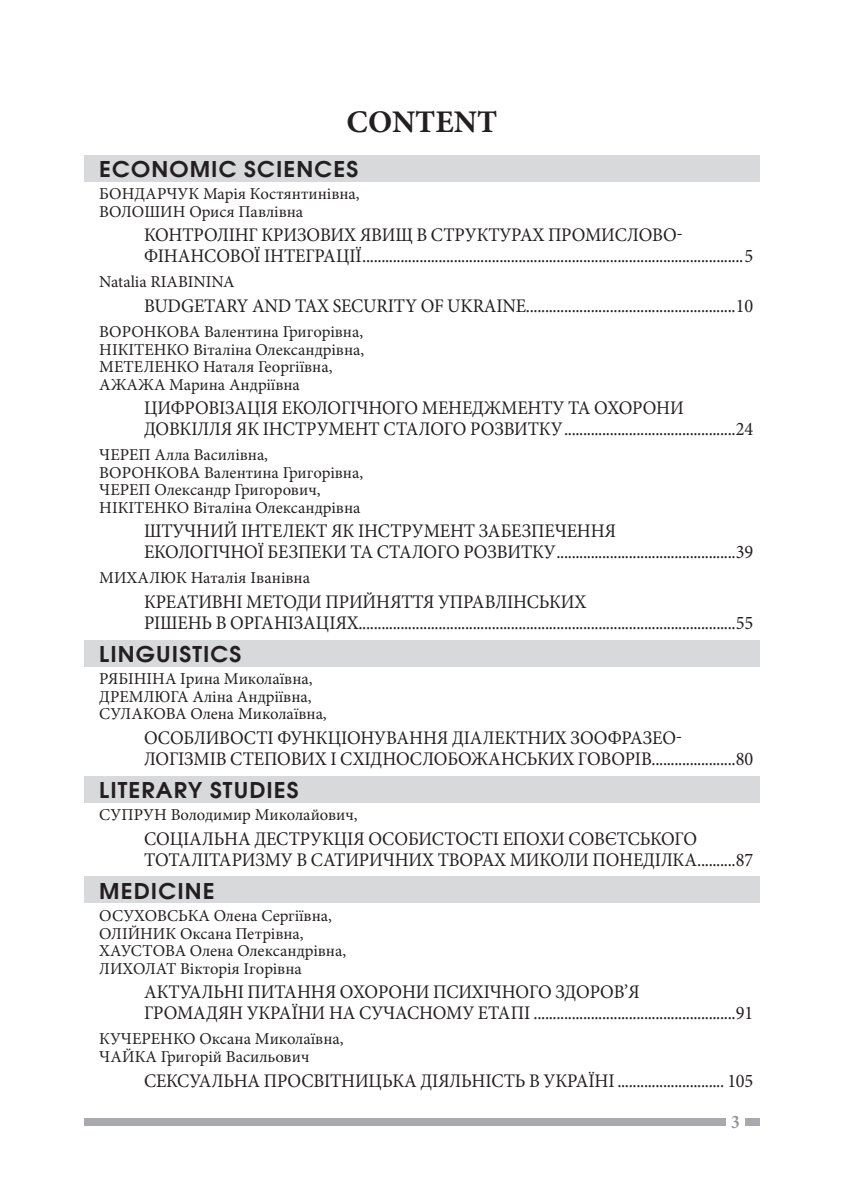
<style>
.page{position:relative;width:844px;height:1191px;background:#fff}
.page>*{position:absolute;margin:0;border:0;box-sizing:border-box;transform-origin:0 0}
.t1{font:700 31.5px "Minion Pro";color:#231f20}
.t2{font:600 21.7px "Avant Garde Gothic C";letter-spacing:.05em;color:#231f20;scale:1.05 1}
.t3{font:19.25px/21px "Minion Pro";letter-spacing:-.01em;color:#231f20;scale:.95 1}
.t4{font:700 19.25px "Minion Pro";color:#939598;scale:.9 1}
.t5{font:16.62px/17.5px "Minion Pro";color:#231f20}
</style>
<div class="page">
<div style="left:84px;top:1117px;width:675px;height:8px;background:#a8a9ad"></div>
<div style="left:726px;top:1114px;width:18px;height:19px;background:#fff"></div>
<div style="left:84px;top:155px;width:675px;height:26px;background:#d8d9db"></div>
<div style="left:84px;top:640px;width:675px;height:26px;background:#d8d9db"></div>
<div style="left:84px;top:776px;width:675px;height:26px;background:#d8d9db"></div>
<div style="left:84px;top:876px;width:675px;height:27px;background:#d8d9db"></div>
<h1 class="t1" style="left:346px;top:100px;width:152px">CONTENT</h1>
<p class="t2" style="left:99px;top:155px;width:248px">ECONOMIC SCIENCES</p>
<p class="t5" style="left:99px;top:185px;width:262px">БОНДАРЧУК Марія Костянтинівна,<br>ВОЛОШИН Орися Павлівна</p>
<p class="t3" style="left:144px;top:225px;width:642px">КОНТРОЛІНГ КРИЗОВИХ ЯВИЩ В СТРУКТУРАХ ПРОМИСЛОВО-<br>ФІНАНСОВОЇ ІНТЕГРАЦІЇ....................................................................................................5</p>
<p class="t5" style="left:99px;top:273px;width:137px">Natalia RІABININA</p>
<p class="t3" style="left:144px;top:295px;width:642px">BUDGETARY AND TAX SECURITY OF UKRAINE.......................................................10</p>
<p class="t5" style="left:99px;top:323px;width:266px">ВОРОНКОВА Валентина Григорівна,<br>НІКІТЕНКО Віталіна Олександрівна,<br>МЕТЕЛЕНКО Наталя Георгіївна,<br>АЖАЖА Марина Андріївна</p>
<p class="t3" style="left:144px;top:398px;width:642px">ЦИФРОВІЗАЦІЯ ЕКОЛОГІЧНОГО МЕНЕДЖМЕНТУ ТА ОХОРОНИ<br>ДОВКІЛЛЯ ЯК ІНСТРУМЕНТ СТАЛОГО РОЗВИТКУ.............................................24</p>
<p class="t5" style="left:99px;top:446px;width:265px">ЧЕРЕП Алла Василівна,<br>ВОРОНКОВА Валентина Григорівна,<br>ЧЕРЕП Олександр Григорович,<br>НІКІТЕНКО Віталіна Олександрівна</p>
<p class="t3" style="left:144px;top:521px;width:642px">ШТУЧНИЙ ІНТЕЛЕКТ ЯК ІНСТРУМЕНТ ЗАБЕЗПЕЧЕННЯ<br>ЕКОЛОГІЧНОЇ БЕЗПЕКИ ТА СТАЛОГО РОЗВИТКУ...............................................39</p>
<p class="t5" style="left:99px;top:569px;width:212px">МИХАЛЮК Наталія Іванівна</p>
<p class="t3" style="left:144px;top:591px;width:642px">КРЕАТИВНІ МЕТОДИ ПРИЙНЯТТЯ УПРАВЛІНСЬКИХ<br>РІШЕНЬ В ОРГАНІЗАЦІЯХ...................................................................................................55</p>
<p class="t2" style="left:99px;top:640px;width:137px">LINGUISTICS</p>
<p class="t5" style="left:99px;top:670px;width:229px">РЯБІНІНА Ірина Миколаївна,<br>ДРЕМЛЮГА Аліна Андріївна,<br>СУЛАКОВА Олена Миколаївна,</p>
<p class="t3" style="left:144px;top:727px;width:642px">ОСОБЛИВОСТІ ФУНКЦІОНУВАННЯ ДІАЛЕКТНИХ ЗООФРАЗЕО-<br>ЛОГІЗМІВ СТЕПОВИХ І СХІДНОСЛОБОЖАНСЬКИХ ГОВОРІВ......................80</p>
<p class="t2" style="left:99px;top:776px;width:191px">LITERARY STUDIES</p>
<p class="t5" style="left:99px;top:806px;width:260px">СУПРУН Володимир Миколайович,</p>
<p class="t3" style="left:144px;top:828px;width:642px">СОЦІАЛЬНА ДЕСТРУКЦІЯ ОСОБИСТОСТІ ЕПОХИ СОВЄТСЬКОГО<br>ТОТАЛІТАРИЗМУ В САТИРИЧНИХ ТВОРАХ МИКОЛИ ПОНЕДІЛКА..........87</p>
<p class="t2" style="left:99px;top:877px;width:111px">MEDICINE</p>
<p class="t5" style="left:99px;top:907px;width:248px">ОСУХОВСЬКА Олена Сергіївна,<br>ОЛІЙНИК Оксана Петрівна,<br>ХАУСТОВА Олена Олександрівна,<br>ЛИХОЛАТ Вікторія Ігорівна</p>
<p class="t3" style="left:144px;top:981px;width:642px">АКТУАЛЬНІ ПИТАННЯ ОХОРОНИ ПСИХІЧНОГО ЗДОРОВ’Я<br>ГРОМАДЯН УКРАЇНИ НА СУЧАСНОМУ ЕТАПІ .....................................................91</p>
<p class="t5" style="left:99px;top:1030px;width:246px">КУЧЕРЕНКО Оксана Миколаївна,<br>ЧАЙКА Григорій Васильович</p>
<p class="t3" style="left:144px;top:1070px;width:642px">СЕКСУАЛЬНА ПРОСВІТНИЦЬКА ДІЯЛЬНІСТЬ В УКРАЇНІ ............................ 105</p>
<p class="t4" style="left:730px;top:1108px;width:11px">3</p>
</div>
